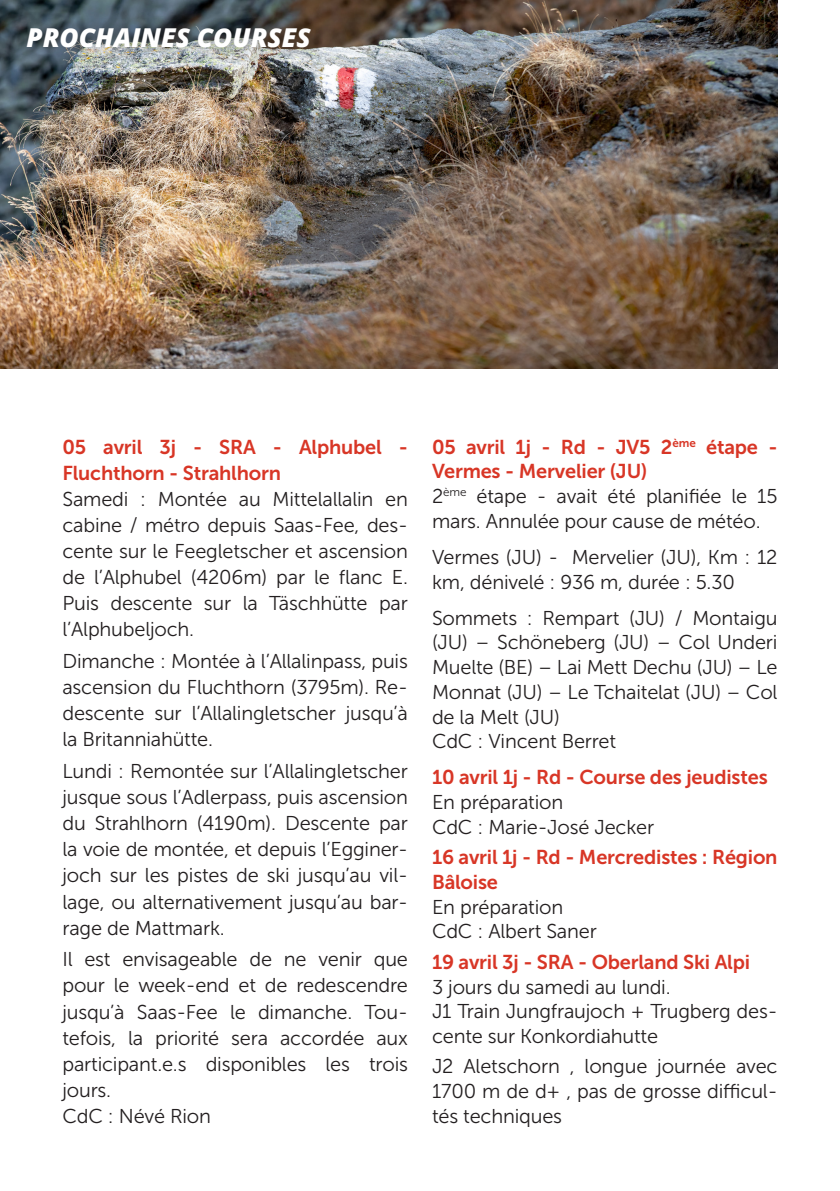
<style>
.page{position:relative;width:840px;height:1191px;background:#fff}
.page>*{position:absolute;margin:0;border:0;box-sizing:border-box;transform-origin:0 0}
.t1{font:italic 800 26px "Open Sans";color:#fff}
.corps_de_texte{font:20px/26px "Museo Sans 300";letter-spacing:-.01em;color:#231f20;text-align:justify}
.corps_de_texte-2{font:20px/24.8px "Museo Sans 700";letter-spacing:-.01em;color:#d83626}
</style>
<div class="page">
<img style="left:0;top:0;width:777px;height:369px">
<div style="left:17px;top:17px;width:304px;height:41px;background:#231f20;opacity:.51"></div>
<p class="t1" style="left:26px;top:17px;width:285px">PROCHAINES COURSES</p>
<p class="corps_de_texte-2" style="left:62px;top:434px;width:347px;line-height:26px">05 avril 3j - SRA - Alphubel -<br>Fluchthorn - Strahlhorn</p>
<p class="corps_de_texte" style="left:62px;top:486px;width:347px">Samedi : Montée au Mittelallalin en cabine / métro depuis Saas-Fee, des&shy;cente sur le Feegletscher et ascension de l’Alphubel (4206m) par le flanc E.<br>Puis descente sur la Täschhütte par l’Alphubeljoch.</p>
<p class="corps_de_texte" style="left:62px;top:648px;width:347px">Dimanche : Montée à l’Allalinpass, puis ascension du Fluchthorn (3795m). Re&shy;descente sur l’Allalingletscher jusqu’à la Britanniahütte.</p>
<p class="corps_de_texte" style="left:62px;top:758px;width:347px">Lundi : Remontée sur l’Allalingletscher jusque sous l’Adlerpass, puis ascension du Strahlhorn (4190m). Descente par la voie de montée, et depuis l’Egginer&shy;joch sur les pistes de ski jusqu’au vil&shy;lage, ou alternativement jusqu’au bar&shy;rage de Mattmark.</p>
<p class="corps_de_texte" style="left:62px;top:946px;width:347px">Il est envisageable de ne venir que pour le week-end et de redescendre jusqu’à Saas-Fee le dimanche. Tou&shy;tefois, la priorité sera accordée aux participant.e.s disponibles les trois jours.</p>
<p class="corps_de_texte" style="left:62px;top:1103px;width:150px">CdC : Névé Rion</p>
<p class="corps_de_texte-2" style="left:432px;top:434px;width:347px">05 avril 1j - Rd - JV5 2<sup>ème</sup> étape -<br>Vermes - Mervelier (JU)</p>
<p class="corps_de_texte" style="left:432px;top:484px;width:347px;line-height:24.8px">2<sup>ème</sup> étape - avait été planifiée le 15 mars. Annulée pour cause de météo.</p>
<p class="corps_de_texte" style="left:432px;top:545px;width:347px;line-height:24.8px">Vermes (JU) - Mervelier (JU), Km : 12 km, dénivelé : 936 m, durée : 5.30</p>
<p class="corps_de_texte" style="left:432px;top:605px;width:347px;line-height:24.8px">Sommets : Rempart (JU) / Montaigu (JU) – Schöneberg (JU) – Col Underi Muelte (BE) – Lai Mett Dechu (JU) – Le Monnat (JU) – Le Tchaitelat (JU) – Col de la Melt (JU)</p>
<p class="corps_de_texte" style="left:432px;top:728px;width:186px">CdC : Vincent Berret</p>
<p class="corps_de_texte-2" style="left:432px;top:765px;width:337px">10 avril 1j - Rd - Course des jeudistes</p>
<p class="corps_de_texte" style="left:432px;top:789px;width:133px">En préparation</p>
<p class="corps_de_texte" style="left:432px;top:814px;width:223px">CdC : Marie-José Jecker</p>
<p class="corps_de_texte-2" style="left:432px;top:845px;width:347px">16 avril 1j - Rd - Mercredistes : Région<br>Bâloise</p>
<p class="corps_de_texte" style="left:432px;top:894px;width:133px">En préparation</p>
<p class="corps_de_texte" style="left:432px;top:918px;width:166px">CdC : Albert Saner</p>
<p class="corps_de_texte-2" style="left:432px;top:949px;width:319px">19 avril 3j - SRA - Oberland Ski Alpi</p>
<p class="corps_de_texte" style="left:432px;top:974px;width:240px">3 jours du samedi au lundi.</p>
<p class="corps_de_texte" style="left:432px;top:999px;width:347px;line-height:24.8px">J1 Train Jungfraujoch + Trugberg des&shy;cente sur Konkordiahutte</p>
<p class="corps_de_texte" style="left:432px;top:1054px;width:347px;line-height:24.8px">J2 Aletschorn , longue journée avec 1700 m de d+ , pas de grosse difficul&shy;tés techniques</p>
</div>
